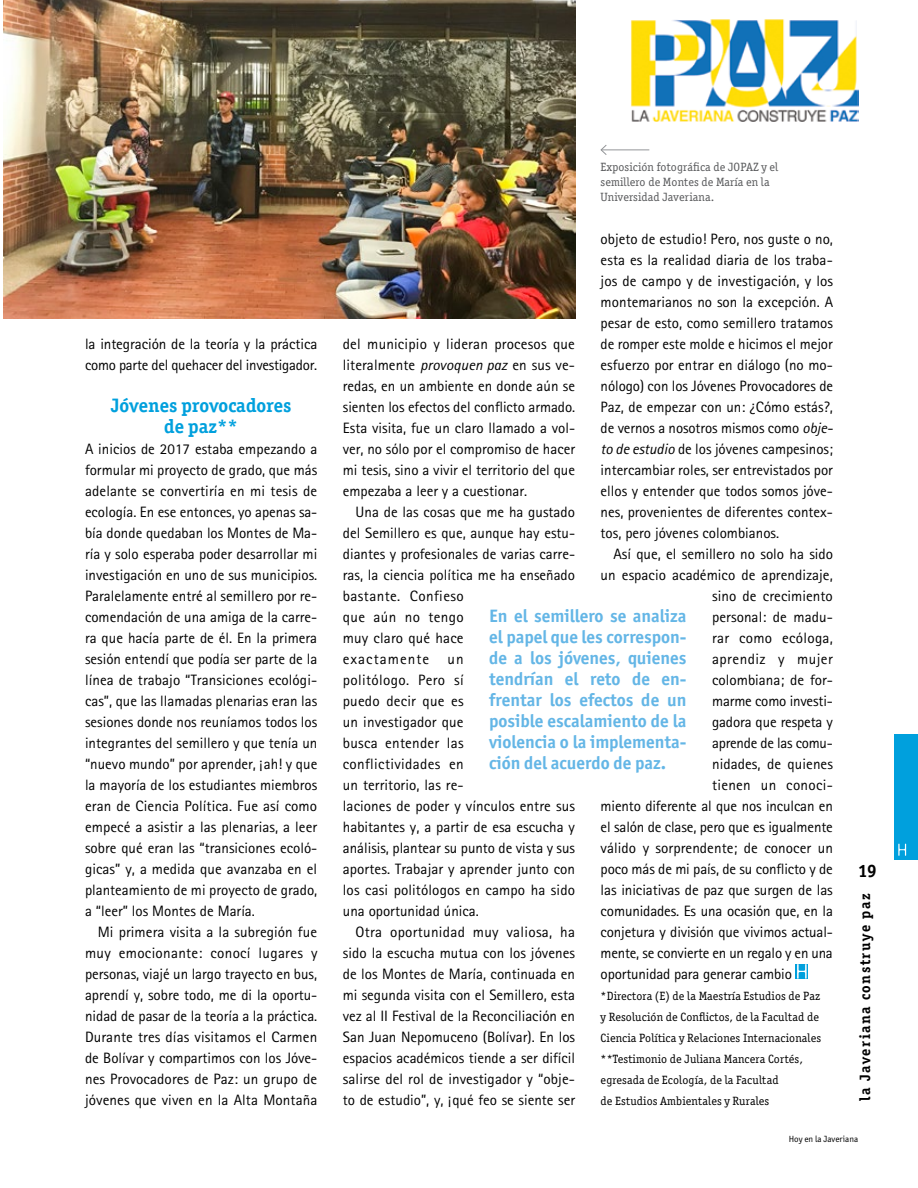
<style>
.page{position:relative;width:918px;height:1188px;background:#fff}
.page>*{position:absolute;margin:0;border:0;box-sizing:border-box;transform-origin:0 0}
.t1{font:700 19.5px/21px "Officina Ser ITC";color:#00a0dd;text-align:center}
.t2{font:700 18px/21px "Officina Sans ITC";color:#64b6e6;text-align:justify}
.t3{font:700 18px "Officina Sans ITC";color:#000}
.t4{font:15px/21px "AT Rotis Sans Serif";color:#000;text-align:justify}
.t5{font:15px "AT Rotis Sans Serif";letter-spacing:.02em;color:#000}
.t6{font:700 15px "Officina Ser ITC";letter-spacing:.1em;color:#000}
.t7{font:15px "AT Rotis Sans Serif";letter-spacing:.03em;color:#000}
.t8{font:12px/21px "Officina Ser ITC";letter-spacing:.01em;color:#000}
.t9{font:12px/15px "Officina Ser ITC";letter-spacing:.01em;color:#58595b}
.t10{font:9px "Officina Sans ITC";color:#000}
.s1{font-style:italic}
</style>
<div class="page">
<div style="left:894px;top:734px;width:24px;height:126px;background:#00a0dd"></div>
<svg style="left:898px;top:844px;width:8px;height:12px"></svg>
<img style="left:631px;top:19px;width:227px;height:102px">
<div style="left:796px;top:964px;width:12px;height:15px;background:#00a0dd"></div>
<svg style="left:797px;top:964px;width:10px;height:15px"></svg>
<hr style="left:601px;top:150px;width:48px;height:1px;background:#939598">
<svg style="left:600px;top:145px;width:7px;height:10px"></svg>
<img style="left:3px;top:0;width:572px;height:319px">
<p class="t4" style="left:85px;top:333px;width:234px">la integración de la teoría y la práctica como parte del quehacer del investigador.</p>
<h1 class="t1" style="left:111px;top:394px;width:182px">Jóvenes provocadores de paz**</h1>
<p class="t4" style="left:85px;top:438px;width:234px">A inicios de 2017 estaba empezando a formular mi proyecto de grado, que más adelante se convertiría en mi tesis de ecología. En ese entonces, yo apenas sa&shy;bía donde quedaban los Montes de Ma&shy;ría y solo esperaba poder desarrollar mi investigación en uno de sus municipios.<br>Paralelamente entré al semillero por re&shy;comendación de una amiga de la carre&shy;ra que hacía parte de él. En la primera sesión entendí que podía ser parte de la línea de trabajo “Transiciones ecológi&shy;cas”, que las llamadas plenarias eran las sesiones donde nos reuníamos todos los integrantes del semillero y que tenía un “nuevo mundo” por aprender, ¡ah! y que la mayoría de los estudiantes miembros eran de Ciencia Política. Fue así como empecé a asistir a las plenarias, a leer sobre qué eran las “transiciones ecoló&shy;gicas” y, a medida que avanzaba en el planteamiento de mi proyecto de grado, a “leer” los Montes de María.</p>
<p class="t4" style="left:85px;top:921px;width:234px;text-indent:13px">Mi primera visita a la subregión fue muy emocionante: conocí lugares y personas, viajé un largo trayecto en bus, aprendí y, sobre todo, me di la oportu&shy;nidad de pasar de la teoría a la práctica.<br>Durante tres días visitamos el Carmen de Bolívar y compartimos con los Jóve&shy;nes Provocadores de Paz: un grupo de jóvenes que viven en la Alta Montaña</p>
<p class="t9" style="left:601px;top:160px;width:179px">Exposición fotográfica de JOPAZ y el semillero de Montes de María en la<br>Universidad Javeriana.</p>
<p class="t4" style="left:601px;top:228px;width:234px">objeto de estudio! Pero, nos guste o no, esta es la realidad diaria de los traba&shy;jos de campo y de investigación, y los montemarianos no son la excepción. A pesar de esto, como semillero tratamos de romper este molde e hicimos el mejor esfuerzo por entrar en diálogo (no mo&shy;nólogo) con los Jóvenes Provocadores de Paz, de empezar con un: ¿Cómo estás?, de vernos a nosotros mismos como <span class="s1">obje&shy;to de estudio</span> de los jóvenes campesinos; intercambiar roles, ser entrevistados por ellos y entender que todos somos jóve&shy;nes, provenientes de diferentes contex&shy;tos, pero jóvenes colombianos.</p>
<p class="t4" style="left:613px;top:543px;width:221px">Así que, el semillero no solo ha sido</p>
<p class="t4" style="left:601px;top:564px;width:234px">un espacio académico de aprendizaje,</p>
<p class="t4" style="left:712px;top:585px;width:122px">sino de crecimiento</p>
<p class="t4" style="left:712px;top:606px;width:122px">personal: de madu-</p>
<p class="t5" style="left:712px;top:629px;width:122px">rar como ecóloga,</p>
<p class="t7" style="left:712px;top:650px;width:122px">aprendiz y mujer</p>
<p class="t4" style="left:712px;top:669px;width:122px">colombiana; de for-</p>
<p class="t4" style="left:712px;top:690px;width:122px">marme como investi-</p>
<p class="t4" style="left:712px;top:711px;width:122px">gadora que respeta y</p>
<p class="t4" style="left:712px;top:732px;width:122px">aprende de las comu-</p>
<p class="t4" style="left:712px;top:753px;width:122px">nidades, de quienes</p>
<p class="t5" style="left:712px;top:776px;width:122px">tienen un conoci-</p>
<p class="t4" style="left:601px;top:795px;width:234px">miento diferente al que nos inculcan en</p>
<p class="t4" style="left:601px;top:816px;width:234px">el salón de clase, pero que es igualmente</p>
<p class="t4" style="left:601px;top:837px;width:234px">válido y sorprendente; de conocer un</p>
<p class="t4" style="left:601px;top:858px;width:234px">poco más de mi país, de su conflicto y de</p>
<p class="t4" style="left:601px;top:879px;width:234px">las iniciativas de paz que surgen de las</p>
<p class="t4" style="left:601px;top:900px;width:234px">comunidades. Es una ocasión que, en la</p>
<p class="t4" style="left:601px;top:921px;width:234px">conjetura y división que vivimos actual-</p>
<p class="t4" style="left:601px;top:942px;width:234px">mente, se convierte en un regalo y en una</p>
<p class="t4" style="left:601px;top:963px;width:193px">oportunidad para generar cambio</p>
<p class="t8" style="left:601px;top:985px;width:222px">*Directora (E) de la Maestría Estudios de Paz y Resolución de Conflictos, de la Facultad de Ciencia Política y Relaciones Internacionales **Testimonio de Juliana Mancera Cortés, egresada de Ecología, de la Facultad<br>de Estudios Ambientales y Rurales</p>
<p class="t4" style="left:343px;top:333px;width:234px">del municipio y lideran procesos que literalmente <span class="s1">provoquen paz</span> en sus ve&shy;redas, en un ambiente en donde aún se sienten los efectos del conflicto armado.<br>Esta visita, fue un claro llamado a vol&shy;ver, no sólo por el compromiso de hacer mi tesis, sino a vivir el territorio del que empezaba a leer y a cuestionar.</p>
<p class="t4" style="left:343px;top:501px;width:234px;text-align:left;text-indent:13px">Una de las cosas que me ha gustado del Semillero es que, aunque hay estu&shy;diantes y profesionales de varias carre&shy;ras, la ciencia política me ha enseñado bastante. Confieso<br>que aún no tengo<br>muy claro qué hace<br>exactamente un<br>politólogo. Pero sí<br>puedo decir que es<br>un investigador que<br>busca entender las<br>conflictividades en<br>un territorio, las re-<br>laciones de poder y vínculos entre sus habitantes y, a partir de esa escucha y análisis, plantear su punto de vista y sus aportes. Trabajar y aprender junto con los casi politólogos en campo ha sido una oportunidad única.</p>
<p class="t4" style="left:343px;top:921px;width:234px;text-indent:13px">Otra oportunidad muy valiosa, ha sido la escucha mutua con los jóvenes de los Montes de María, continuada en mi segunda visita con el Semillero, esta vez al II Festival de la Reconciliación en San Juan Nepomuceno (Bolívar). En los espacios académicos tiende a ser difícil salirse del rol de investigador y “obje&shy;to de estudio”, y, ¡qué feo se siente ser</p>
<p class="t2" style="left:489px;top:605px;width:199px">En el semillero se analiza el papel que les correspon&shy;de a los jóvenes, quienes tendrían el reto de en&shy;frentar los efectos de un posible escalamiento de la violencia o la implementa&shy;ción del acuerdo de paz.</p>
<p class="t3" style="left:858px;top:859px;width:20px">19</p>
<p class="t6" style="left:856px;top:1101px;width:209px;rotate:-90deg">la Javeriana construye paz</p>
<p class="t10" style="left:789px;top:1133px;width:71px">Hoy en la Javeriana</p>
</div>
